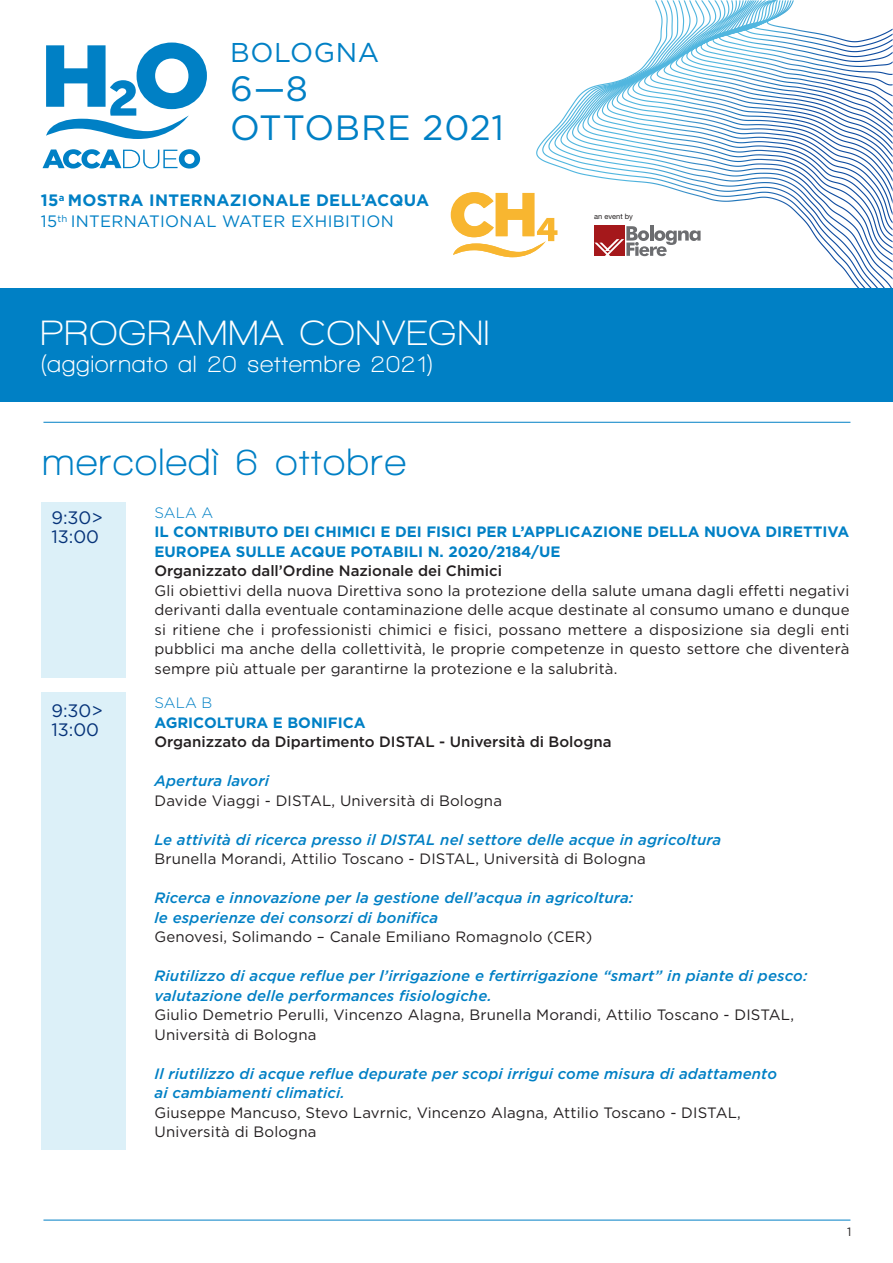
<style>
.page{position:relative;width:893px;height:1263px;background:#fff}
.page>*{position:absolute;margin:0;border:0;box-sizing:border-box;transform-origin:0 0}
.t1{font:700 39px "Walkway";letter-spacing:.05em;color:#0080c5}
.t2{font:700 36px "Walkway";letter-spacing:.05em;color:#fff}
.t3{font:35.1px/39px "Gotham";letter-spacing:.02em;color:#0080c5}
.t4{font:27.15px "Gotham";letter-spacing:.02em;color:#0080c5}
.t5{font:700 24px "Walkway";letter-spacing:.05em;color:#fff}
.t6{font:18px/19.5px "Gotham";color:#063379}
.t7{font:700 16.5px/21px "Gotham";letter-spacing:.02em;color:#0080c5}
.t8{font:15px/19.5px "Gotham";letter-spacing:.01em;color:#231f20}
.t9{font:italic 500 15px/19.5px "Gotham";letter-spacing:.01em;color:#0080c5}
.t10{font:700 15px/19.5px "Gotham";color:#0080c5}
.t11{font:500 15px "Gotham";color:#231f20}
.t12{font:300 15px "Gotham";color:#0080c5}
.t13{font:12px "Gotham";color:#231f20}
.t14{font:7.5px "Helvetica Neue LT Std";color:#231f20}
.s1{font-weight:400}
</style>
<div class="page">
<hr style="left:43px;top:422px;width:807px;height:1px;background:#0080c5">
<div style="left:42px;top:502px;width:84px;height:175px;background:#dcf0f8"></div>
<div style="left:42px;top:692px;width:84px;height:457px;background:#dcf0f8"></div>
<svg style="left:572px;top:98px;width:321px;height:182px"></svg>
<svg style="left:577px;top:92px;width:316px;height:179px"></svg>
<svg style="left:582px;top:89px;width:311px;height:173px"></svg>
<svg style="left:587px;top:86px;width:306px;height:169px"></svg>
<svg style="left:597px;top:84px;width:296px;height:158px"></svg>
<svg style="left:602px;top:83px;width:291px;height:153px"></svg>
<svg style="left:607px;top:82px;width:286px;height:148px"></svg>
<svg style="left:612px;top:81px;width:281px;height:143px"></svg>
<svg style="left:617px;top:79px;width:276px;height:136px"></svg>
<svg style="left:622px;top:74px;width:271px;height:130px"></svg>
<svg style="left:632px;top:71px;width:261px;height:111px"></svg>
<svg style="left:638px;top:0;width:255px;height:173px"></svg>
<svg style="left:43px;top:149px;width:157px;height:20px"></svg>
<svg style="left:46px;top:43px;width:161px;height:96px"></svg>
<div style="left:0;top:288px;width:892px;height:114px;background:#0080c5"></div>
<svg style="left:451px;top:192px;width:106px;height:65px"></svg>
<hr style="left:650px;top:225px;width:3px;height:16px;background:#6c6d70">
<div style="left:594px;top:225px;width:30px;height:31px;background:#a5181b"></div>
<svg style="left:594px;top:226px;width:107px;height:30px"></svg>
<hr style="left:43px;top:1220px;width:807px;height:1px;background:#0080c5">
<h3 class="t4" style="left:230px;top:38px;width:151px">BOLOGNA</h3>
<h3 class="t3" style="left:230px;top:69px;width:275px">6—8<br>OTTOBRE 2021</h3>
<p class="t7" style="left:41px;top:189px;width:390px">15<sup>a</sup> MOSTRA INTERNAZIONALE DELL’ACQUA<br><span class="s1">15</span><sup>th</sup> <span class="s1">INTERNATIONAL WATER EXHIBITION</span></p>
<h2 class="t2" style="left:41px;top:314px;width:450px">PROGRAMMA CONVEGNI</h2>
<h3 class="t5" style="left:41px;top:351px;width:394px">(aggiornato al 20 settembre 2021)</h3>
<h1 class="t1" style="left:43px;top:440px;width:364px">mercoledì 6 ottobre</h1>
<p class="t14" style="left:594px;top:212px;width:40px">an event by</p>
<p class="t6" style="left:51px;top:507px;width:53px">9:30&gt;<br>13:00</p>
<p class="t6" style="left:51px;top:700px;width:53px">9:30&gt;<br>13:00</p>
<p class="t12" style="left:154px;top:504px;width:60px">SALA A</p>
<p class="t10" style="left:154px;top:522px;width:696px">IL CONTRIBUTO DEI CHIMICI E DEI FISICI PER L’APPLICAZIONE DELLA NUOVA DIRETTIVA<br>EUROPEA SULLE ACQUE POTABILI N. 2020/2184/UE</p>
<p class="t11" style="left:154px;top:562px;width:349px">Organizzato dall’Ordine Nazionale dei Chimici</p>
<p class="t8" style="left:154px;top:580px;width:697px;text-align:justify">Gli obiettivi della nuova Direttiva sono la protezione della salute umana dagli effetti negativi derivanti dalla eventuale contaminazione delle acque destinate al consumo umano e dunque si ritiene che i professionisti chimici e fisici, possano mettere a disposizione sia degli enti pubblici ma anche della collettività, le proprie competenze in questo settore che diventerà sempre più attuale per garantirne la protezione e la salubrità.</p>
<p class="t12" style="left:154px;top:695px;width:59px">SALA B</p>
<p class="t10" style="left:154px;top:712px;width:213px">AGRICOLTURA E BONIFICA</p>
<p class="t11" style="left:154px;top:733px;width:458px">Organizzato da Dipartimento DISTAL - Università di Bologna</p>
<p class="t9" style="left:154px;top:771px;width:116px">Apertura lavori</p>
<p class="t8" style="left:154px;top:790px;width:349px">Davide Viaggi - DISTAL, Università di Bologna</p>
<p class="t9" style="left:154px;top:829px;width:568px">Le attività di ricerca presso il DISTAL nel settore delle acque in agricoltura</p>
<p class="t8" style="left:154px;top:849px;width:493px">Brunella Morandi, Attilio Toscano - DISTAL, Università di Bologna</p>
<p class="t9" style="left:154px;top:888px;width:480px">Ricerca e innovazione per la gestione dell’acqua in agricoltura: le esperienze dei consorzi di bonifica</p>
<p class="t8" style="left:154px;top:927px;width:439px">Genovesi, Solimando – Canale Emiliano Romagnolo (CER)</p>
<p class="t9" style="left:154px;top:966px;width:654px">Riutilizzo di acque reflue per l’irrigazione e fertirrigazione “smart” in piante di pesco: valutazione delle performances fisiologiche.</p>
<p class="t8" style="left:154px;top:1005px;width:641px">Giulio Demetrio Perulli, Vincenzo Alagna, Brunella Morandi, Attilio Toscano - DISTAL,<br>Università di Bologna</p>
<p class="t9" style="left:154px;top:1063px;width:624px">Il riutilizzo di acque reflue depurate per scopi irrigui come misura di adattamento ai cambiamenti climatici.</p>
<p class="t8" style="left:154px;top:1102px;width:588px">Giuseppe Mancuso, Stevo Lavrnic, Vincenzo Alagna, Attilio Toscano - DISTAL,<br>Università di Bologna</p>
<p class="t13" style="left:847px;top:1225px;width:6px">1</p>
</div>
